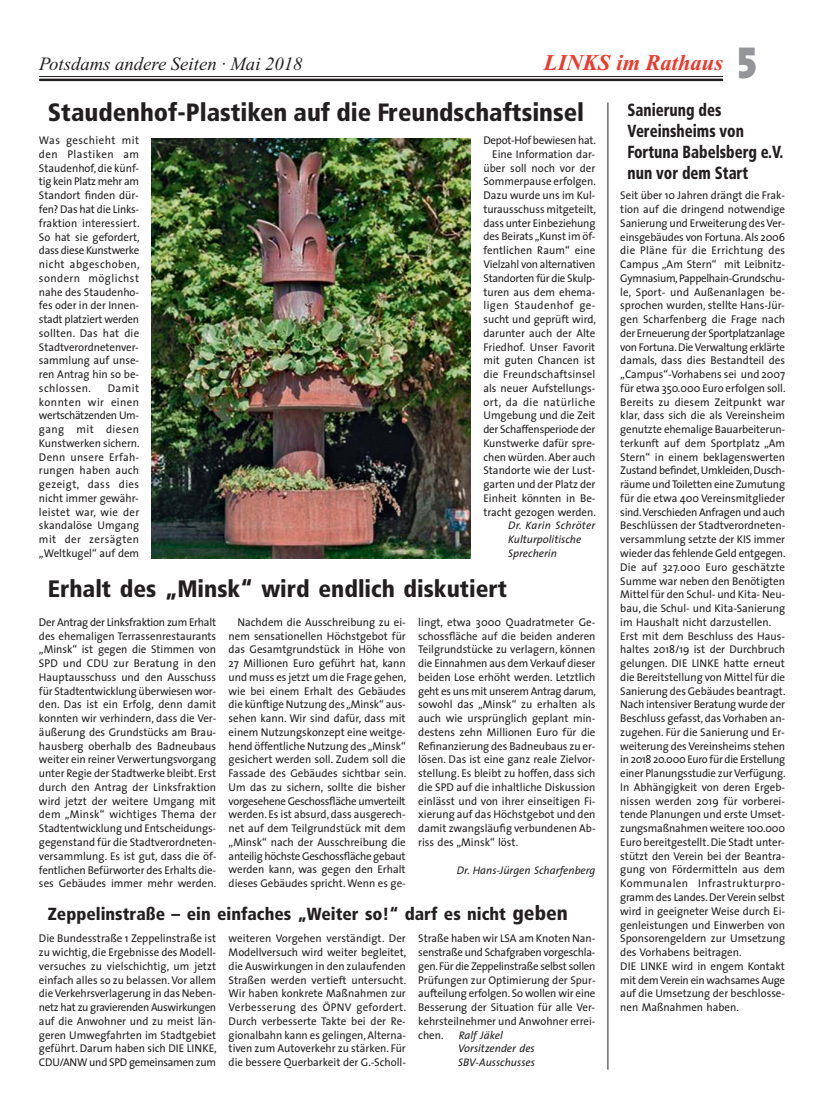
<style>
.page{position:relative;width:833px;height:1117px;background:#fff}
.page>*{position:absolute;margin:0;border:0;box-sizing:border-box;transform-origin:0 0}
.t1{font:900 condensed 25px "Frutiger";color:#231f20}
.t2{font:900 condensed 23.75px "Frutiger";color:#231f20}
.t3{font:italic 700 22.5px "Times New Roman";color:#ef3829}
.t4{font:italic 18.75px "Times New Roman";color:#231f20}
.t5{font:900 condensed 17.5px/21px "Frutiger";color:#231f20;scale:.85 1}
.t6{font:900 condensed 17.5px "Frutiger";color:#231f20}
.t7{font:11.25px/13.8px "The Sans";color:#231f20;text-align:justify}
.t8{font:italic 11px/13.8px "The Sans";color:#231f20}
.s1{font-family:"The Sans Black Expert";font-weight:400;font-style:normal;font-size:45px;color:#939598}
.s2{font-size:20px}
</style>
<div class="page">
<hr style="left:39px;top:76px;width:684px;height:1px;background:#231f20">
<hr style="left:39px;top:79px;width:684px;height:2px;background:#231f20">
<hr style="left:607px;top:103px;width:1px;height:966px;background:#231f20">
<img style="left:152px;top:138px;width:319px;height:420px">
<h3 class="t4" style="left:39px;top:57px;width:265px">Potsdams andere Seiten · Mai 2018</h3>
<h3 class="t3" style="left:544px;top:55px;width:215px">LINKS im Rathaus <span class="s1">5</span></h3>
<h3 class="t5" style="left:627px;top:101px;width:185px">Sanierung des<br>Vereinsheims von<br>Fortuna Babelsberg e.V. nun vor dem Start</h3>
<p class="t7" style="left:620px;top:190px;width:167px;text-align:left">Seit über 10 Jahren drängt die Frak&shy;tion auf die dringend notwendige Sanierung und Erweiterung des Ver&shy;einsgebäudes von Fortuna. Als 2006 die Pläne für die Errichtung des Campus „Am Stern“ mit Leibnitz-Gymnasium, Pappelhain-Grundschu&shy;le, Sport- und Außenanlagen be&shy;sprochen wurden, stellte Hans-Jür&shy;gen Scharfenberg die Frage nach der Erneuerung der Sportplatzanlage von Fortuna. Die Verwaltung erklärte damals, dass dies Bestandteil des „Campus“-Vorhabens sei und 2007 für etwa 350.000 Euro erfolgen soll.<br>Bereits zu diesem Zeitpunkt war klar, dass sich die als Vereinsheim genutzte ehemalige Bauarbeiterun&shy;terkunft auf dem Sportplatz „Am Stern“ in einem beklagenswerten Zustand befindet, Umkleiden, Dusch&shy;räume und Toiletten eine Zumutung für die etwa 400 Vereinsmitglieder sind. Verschieden Anfragen und auch Beschlüssen der Stadtverordneten&shy;versammlung setzte der KIS immer wieder das fehlende Geld entgegen.<br>Die auf 327.000 Euro geschätzte Summe war neben den Benötigten Mittel für den Schul- und Kita- Neu&shy;bau, die Schul- und Kita-Sanierung im Haushalt nicht darzustellen.<br>Erst mit dem Beschluss des Haus&shy;haltes 2018/19 ist der Durchbruch gelungen. DIE LINKE hatte erneut die Bereitstellung von Mittel für die Sanierung des Gebäudes beantragt.<br>Nach intensiver Beratung wurde der Beschluss gefasst, das Vorhaben an&shy;zugehen. Für die Sanierung und Er&shy;weiterung des Vereinsheims stehen in 2018 20.000 Euro für die Erstellung einer Planungsstudie zur Verfügung.<br>In Abhängigkeit von deren Ergeb&shy;nissen werden 2019 für vorberei&shy;tende Planungen und erste Umset&shy;zungsmaßnahmen weitere 100.000<br>Euro bereitgestellt. Die Stadt unter&shy;stützt den Verein bei der Beantra&shy;gung von Fördermitteln aus dem Kommunalen Infrastrukturpro&shy;gramm des Landes. Der Verein selbst wird in geeigneter Weise durch Ei&shy;genleistungen und Einwerben von Sponsorengeldern zur Umsetzung des Vorhabens beitragen.<br>DIE LINKE wird in engem Kontakt mit dem Verein ein wachsames Auge auf die Umsetzung der beschlosse&shy;nen Maßnahmen haben.</p>
<h1 class="t1" style="left:48px;top:103px;width:538px">Staudenhof-Plastiken auf die Freundschaftsinsel</h1>
<p class="t7" style="left:483px;top:135px;width:114px;text-align:right">Depot-Hof bewiesen hat.<br>Eine Information dar&shy;über soll noch vor der<br>Sommerpause erfolgen.<br>Dazu wurde uns im Kul&shy;turausschuss mitgeteilt, dass unter Einbeziehung des Beirats „Kunst im öf&shy;fentlichen Raum“ eine<br>Vielzahl von alternativen<br>Standorten für die Skulp&shy;turen aus dem ehema&shy;ligen Staudenhof ge&shy;sucht und geprüft wird, darunter auch der Alte<br>Friedhof. Unser Favorit mit guten Chancen ist die Freundschaftsinsel als neuer Aufstellungs&shy;ort, da die natürliche<br>Umgebung und die Zeit der Schaffensperiode der<br>Kunstwerke dafür spre&shy;chen würden. Aber auch<br>Standorte wie der Lust&shy;garten und der Platz der<br>Einheit könnten in Be&shy;tracht gezogen werden.</p>
<p class="t8" style="left:508px;top:520px;width:89px">Dr. Karin Schröter<br>Kulturpolitische<br>Sprecherin</p>
<p class="t7" style="left:39px;top:135px;width:102px">Was geschieht mit den Plastiken am Staudenhof, die künf&shy;tig kein Platz mehr am Standort finden dür&shy;fen? Das hat die Links&shy;fraktion interessiert.<br>So hat sie gefordert, dass diese Kunstwerke nicht abgeschoben, sondern möglichst nahe des Staudenho&shy;fes oder in der Innen&shy;stadt platziert werden sollten. Das hat die Stadtverordnetenver&shy;sammlung auf unse&shy;ren Antrag hin so be&shy;schlossen.</p>
<p class="t7" style="left:39px;top:382px;width:102px;text-indent:69px">Damit konnten wir einen wertschätzenden Um&shy;gang mit diesen Kunstwerken sichern.<br>Denn unsere Erfah&shy;rungen haben auch gezeigt, dass dies nicht immer gewähr&shy;leistet war, wie der skandalöse Umgang mit der zersägten „Weltkugel“ auf dem</p>
<h2 class="t2" style="left:48px;top:579px;width:461px">Erhalt des „Minsk“ wird endlich diskutiert</h2>
<p class="t7" style="left:39px;top:616px;width:179px">Der Antrag der Linksfraktion zum Erhalt des ehemaligen Terrassenrestaurants „Minsk“ ist gegen die Stimmen von SPD und CDU zur Beratung in den Hauptausschuss und den Ausschuss für Stadtentwicklung überwiesen wor&shy;den. Das ist ein Erfolg, denn damit konnten wir verhindern, dass die Ver&shy;äußerung des Grundstücks am Brau&shy;hausberg oberhalb des Badneubaus weiter ein reiner Verwertungsvorgang unter Regie der Stadtwerke bleibt. Erst durch den Antrag der Linksfraktion wird jetzt der weitere Umgang mit dem „Minsk“ wichtiges Thema der Stadtentwicklung und Entscheidungs&shy;gegenstand für die Stadtverordneten&shy;versammlung. Es ist gut, dass die öf&shy;fentlichen Befürworter des Erhalts die&shy;ses Gebäudes immer mehr werden.</p>
<p class="t7" style="left:229px;top:616px;width:179px;text-indent:9px">Nachdem die Ausschreibung zu ei&shy;nem sensationellen Höchstgebot für das Gesamtgrundstück in Höhe von 27 Millionen Euro geführt hat, kann und muss es jetzt um die Frage gehen, wie bei einem Erhalt des Gebäudes die künftige Nutzung des „Minsk“ aus&shy;sehen kann. Wir sind dafür, dass mit einem Nutzungskonzept eine weitge&shy;hend öffentliche Nutzung des „Minsk“ gesichert werden soll. Zudem soll die Fassade des Gebäudes sichtbar sein.<br>Um das zu sichern, sollte die bisher vorgesehene Geschossfläche umverteilt werden. Es ist absurd, dass ausgerech&shy;net auf dem Teilgrundstück mit dem „Minsk“ nach der Ausschreibung die anteilig höchste Geschossfläche gebaut werden kann, was gegen den Erhalt dieses Gebäudes spricht. Wenn es ge-</p>
<p class="t7" style="left:418px;top:616px;width:179px">lingt, etwa 3000 Quadratmeter Ge&shy;schossfläche auf die beiden anderen Teilgrundstücke zu verlagern, können die Einnahmen aus dem Verkauf dieser beiden Lose erhöht werden. Letztlich geht es uns mit unserem Antrag darum, sowohl das „Minsk“ zu erhalten als auch wie ursprünglich geplant min&shy;destens zehn Millionen Euro für die Refinanzierung des Badneubaus zu er&shy;lösen. Das ist eine ganz reale Zielvor&shy;stellung. Es bleibt zu hoffen, dass sich die SPD auf die inhaltliche Diskussion einlässt und von ihrer einseitigen Fi&shy;xierung auf das Höchstgebot und den damit zwangsläufig verbundenen Ab&shy;riss des „Minsk“ löst.</p>
<p class="t8" style="left:457px;top:863px;width:140px">Dr. Hans-Jürgen Scharfenberg</p>
<h3 class="t6" style="left:48px;top:906px;width:522px">Zeppelinstraße – ein einfaches „Weiter so!“ darf es nicht <span class="s2">geben</span></h3>
<p class="t7" style="left:39px;top:932px;width:179px">Die Bundesstraße 1 Zeppelinstraße ist zu wichtig, die Ergebnisse des Modell&shy;versuches zu vielschichtig, um jetzt einfach alles so zu belassen. Vor allem die Verkehrsverlagerung in das Neben&shy;netz hat zu gravierenden Auswirkungen auf die Anwohner und zu meist län&shy;geren Umwegfahrten im Stadtgebiet geführt. Darum haben sich DIE LINKE, CDU/ANW und SPD gemeinsamen zum</p>
<p class="t7" style="left:229px;top:932px;width:179px">weiteren Vorgehen verständigt. Der Modellversuch wird weiter begleitet, die Auswirkungen in den zulaufenden Straßen werden vertieft untersucht.<br>Wir haben konkrete Maßnahmen zur Verbesserung des ÖPNV gefordert.<br>Durch verbesserte Takte bei der Re&shy;gionalbahn kann es gelingen, Alterna&shy;tiven zum Autoverkehr zu stärken. Für die bessere Querbarkeit der G.-Scholl-</p>
<p class="t7" style="left:418px;top:932px;width:179px">Straße haben wir LSA am Knoten Nan&shy;senstraße und Schafgraben vorgeschla&shy;gen. Für die Zeppelinstraße selbst sollen Prüfungen zur Optimierung der Spur&shy;aufteilung erfolgen. So wollen wir eine Besserung der Situation für alle Ver&shy;kehrsteilnehmer und Anwohner errei&shy;chen.</p>
<p class="t8" style="left:458px;top:1028px;width:78px">Ralf Jäkel<br>Vorsitzender des<br>SBV-Ausschusses</p>
</div>
